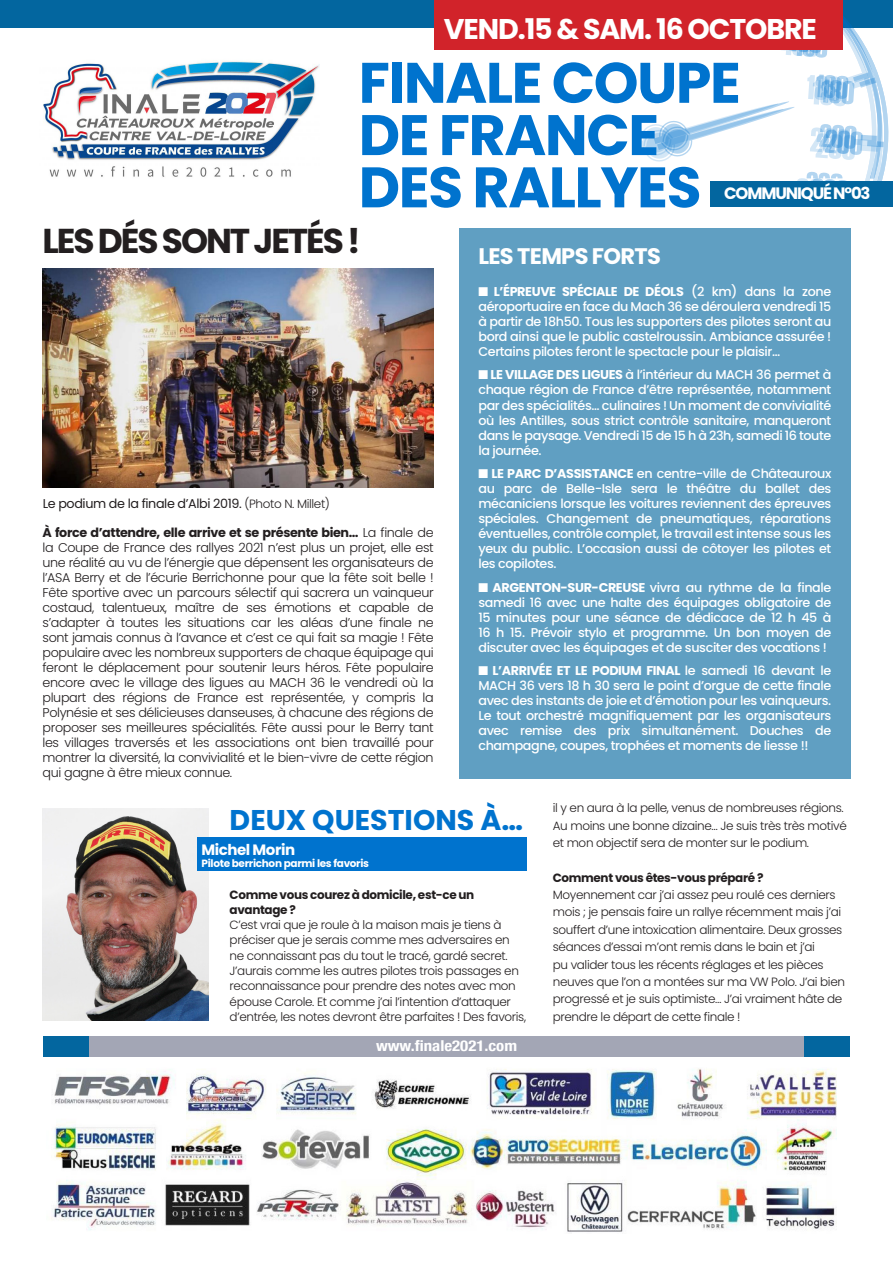
<style>
.page{position:relative;width:893px;height:1276px;background:#fff}
.page>*{position:absolute;margin:0;border:0;box-sizing:border-box;transform-origin:0 0}
.t1{font:700 57px "Poppins";letter-spacing:-.025em;color:#0073ce}
.t2{font:700 34.5px "Poppins";letter-spacing:-.06em;color:#231f20}
.t3{font:700 28.5px "Poppins";letter-spacing:-.04em;color:#fff}
.t4{font:700 28.5px "Poppins";color:#0073ce}
.t5{font:700 22.5px "Poppins";letter-spacing:-.03em;color:#fff}
.t6{font:700 16.5px "Poppins";letter-spacing:-.07em;color:#fff}
.t7{font:700 condensed 15px "Helvetica Neue";color:#fff;scale:1.12 1}
.t8{font:700 15px "Poppins";letter-spacing:-.03em;color:#fff}
.t9{font:500 12.75px/15px "Poppins";letter-spacing:-.03em;color:#fff;text-align:justify}
.t10{font:300 12.75px/15px "Poppins";letter-spacing:-.03em;color:#231f20;text-align:justify}
.t11{font:12.75px "Poppins";letter-spacing:-.03em;color:#231f20}
.t12{font:300 12px/17.4px "Poppins";letter-spacing:-.03em;color:#231f20}
.t13{font:700 12px/15.3px "Poppins";letter-spacing:-.03em;color:#231f20}
.t14{font:700 10.5px "Poppins";letter-spacing:-.03em;color:#fff}
.s1{font-weight:300;font-size:12px}
.s2{font-weight:700}
</style>
<div class="page">
<div style="left:0;top:0;width:893px;height:27px;background:#03669f"></div>
<div style="left:459px;top:228px;width:391px;height:550px;background:#609fc2"></div>
<div style="left:89px;top:1036px;width:715px;height:21px;background:#a3a6b5"></div>
<div style="left:804px;top:1036px;width:46px;height:21px;background:#03669f"></div>
<div style="left:43px;top:1036px;width:46px;height:21px;background:#03669f"></div>
<img style="left:43px;top:268px;width:391px;height:219px">
<img style="left:42px;top:809px;width:166px;height:211px">
<img style="left:43px;top:60px;width:276px;height:117px">
<svg style="left:633px;top:16px;width:253px;height:165px"></svg>
<div style="left:434px;top:0;width:409px;height:49px;background:#d1232a"></div>
<div style="left:710px;top:181px;width:183px;height:25px;background:#03669f"></div>
<img style="left:51px;top:1068px;width:786px;height:164px">
<div style="left:197px;top:837px;width:330px;height:34px;background:#0073ce"></div>
<p class="t3" style="left:444px;top:12px;width:374px">VEND.15 &amp; SAM. 16 OCTOBRE</p>
<p class="t1" style="left:359px;top:50px;width:384px">FINALE COUPE</p>
<p class="t1" style="left:359px;top:102px;width:302px">DE FRANCE</p>
<p class="t1" style="left:359px;top:154px;width:344px">DES RALLYES</p>
<p class="t6" style="left:724px;top:184px;width:148px">COMMUNIQUÉ N°03</p>
<p class="t2" style="left:43px;top:221px;width:320px">LES DÉS SONT JETÉS !</p>
<p class="t11" style="left:43px;top:496px;width:289px">Le podium de la finale d’Albi 2019. <span class="s1">(Photo N. Millet)</span></p>
<p class="t10" style="left:43px;top:525px;width:393px"><span class="s2">À force d’attendre, elle arrive et se présente bien…</span> La finale de la Coupe de France des rallyes 2021 n’est plus un projet, elle est une réalité au vu de l’énergie que dépensent les organisateurs de l’ASA Berry et de l’écurie Berrichonne pour que la fête soit belle !<br>Fête sportive avec un parcours sélectif qui sacrera un vainqueur costaud, talentueux, maître de ses émotions et capable de s’adapter à toutes les situations car les aléas d’une finale ne sont jamais connus à l’avance et c’est ce qui fait sa magie ! Fête populaire avec les nombreux supporters de chaque équipage qui feront le déplacement pour soutenir leurs héros. Fête populaire encore avec le village des ligues au MACH 36 le vendredi où la plupart des régions de France est représentée, y compris la Polynésie et ses délicieuses danseuses, à chacune des régions de proposer ses meilleures spécialités. Fête aussi pour le Berry tant les villages traversés et les associations ont bien travaillé pour montrer la diversité, la convivialité et le bien-vivre de cette région qui gagne à être mieux connue.</p>
<p class="t5" style="left:478px;top:243px;width:184px">LES TEMPS FORTS</p>
<p class="t9" style="left:478px;top:284px;width:354px">■ <span class="s2">L’ÉPREUVE SPÉCIALE DE DÉOLS</span> (2 km) dans la zone aéroportuaire en face du Mach 36 se déroulera vendredi 15 à partir de 18h50. Tous les supporters des pilotes seront au bord ainsi que le public castelroussin. Ambiance assurée !<br>Certains pilotes feront le spectacle pour le plaisir…</p>
<p class="t9" style="left:478px;top:367px;width:354px">■ <span class="s2">LE VILLAGE DES LIGUES</span> à l’intérieur du MACH 36 permet à chaque région de France d’être représentée, notamment par des spécialités… culinaires ! Un moment de convivialité où les Antilles, sous strict contrôle sanitaire, manqueront dans le paysage. Vendredi 15 de 15 h à 23h, samedi 16 toute la journée.</p>
<p class="t9" style="left:478px;top:466px;width:354px">■ <span class="s2">LE PARC D’ASSISTANCE</span> en centre-ville de Châteauroux au parc de Belle-Isle sera le théâtre du ballet des mécaniciens lorsque les voitures reviennent des épreuves spéciales. Changement de pneumatiques, réparations éventuelles, contrôle complet, le travail est intense sous les yeux du public. L’occasion aussi de côtoyer les pilotes et les copilotes.</p>
<p class="t9" style="left:478px;top:579px;width:354px">■ <span class="s2">ARGENTON-SUR-CREUSE</span> vivra au rythme de la finale samedi 16 avec une halte des équipages obligatoire de 15 minutes pour une séance de dédicace de 12 h 45 à 16 h 15. Prévoir stylo et programme. Un bon moyen de discuter avec les équipages et de susciter des vocations !</p>
<p class="t9" style="left:478px;top:663px;width:354px">■ <span class="s2">L’ARRIVÉE ET LE PODIUM FINAL</span> le samedi 16 devant le MACH 36 vers 18 h 30 sera le point d’orgue de cette finale avec des instants de joie et d’émotion pour les vainqueurs.<br>Le tout orchestré magnifiquement par les organisateurs avec remise des prix simultanément. Douches de champagne, coupes, trophées et moments de liesse !!</p>
<p class="t4" style="left:230px;top:803px;width:295px">DEUX QUESTIONS À…</p>
<p class="t8" style="left:202px;top:840px;width:95px">Michel Morin</p>
<p class="t14" style="left:202px;top:857px;width:169px">Pilote berrichon parmi les favoris</p>
<p class="t13" style="left:230px;top:886px;width:246px">Comme vous courez à domicile, est-ce un avantage ?</p>
<p class="t12" style="left:230px;top:917px;width:298px;line-height:15.3px">C’est vrai que je roule à la maison mais je tiens à préciser que je serais comme mes adversaires en ne connaissant pas du tout le tracé, gardé secret.<br>J’aurais comme les autres pilotes trois passages en reconnaissance pour prendre des notes avec mon épouse Carole. Et comme j’ai l’intention d’attaquer d’entrée, les notes devront être parfaites ! Des favoris,</p>
<p class="t7" style="left:376px;top:1033px;width:127px">www.finale2021.com</p>
<p class="t12" style="left:553px;top:799px;width:296px">il y en aura à la pelle, venus de nombreuses régions.<br>Au moins une bonne dizaine… Je suis très très motivé et mon objectif sera de monter sur le podium.</p>
<p class="t13" style="left:553px;top:870px;width:212px">Comment vous êtes-vous préparé ?</p>
<p class="t12" style="left:553px;top:886px;width:294px">Moyennement car j’ai assez peu roulé ces derniers mois ; je pensais faire un rallye récemment mais j’ai souffert d’une intoxication alimentaire. Deux grosses séances d’essai m’ont remis dans le bain et j’ai<br>pu valider tous les récents réglages et les pièces neuves que l’on a montées sur ma VW Polo. J’ai bien progressé et je suis optimiste… J’ai vraiment hâte de prendre le départ de cette finale !</p>
</div>
